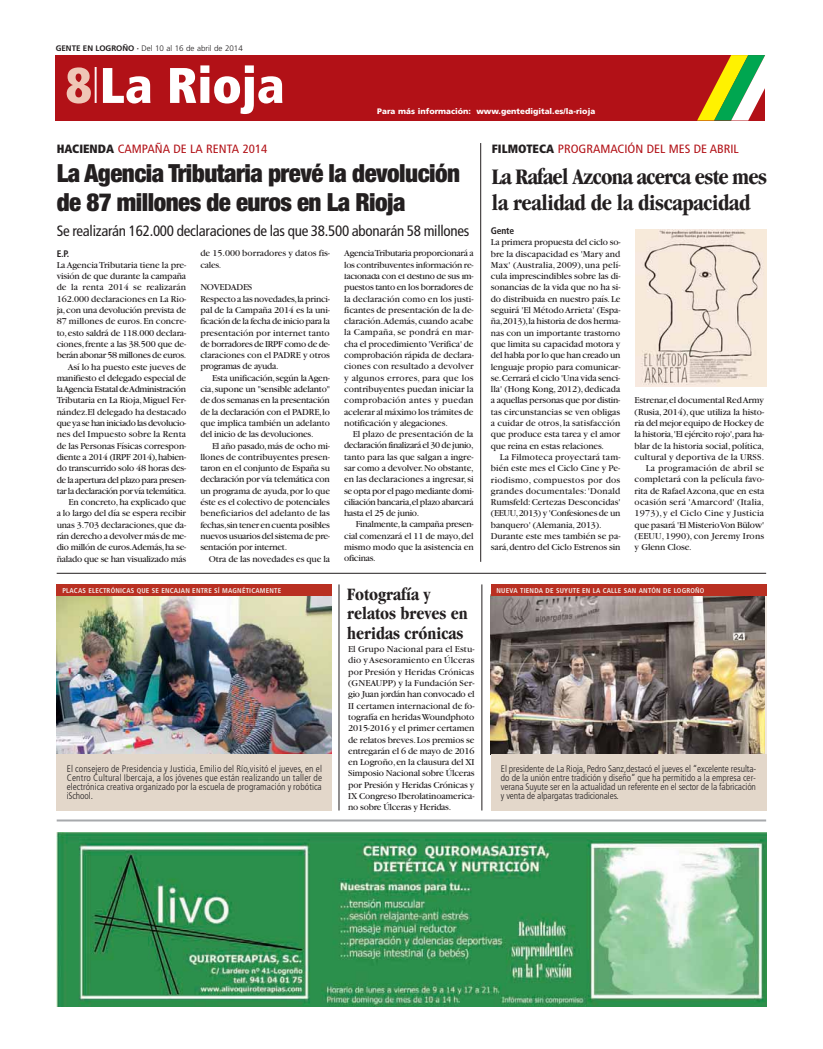
<style>
.page{position:relative;width:823px;height:1049px;background:#fff}
.page>*{position:absolute;margin:0;border:0;box-sizing:border-box;transform-origin:0 0}
.t1{font:900 condensed 50px "Frutiger";color:#fff}
.t2{font:900 condensed 25px/29px "Helvetica Neue";letter-spacing:-.02em;color:#231f20}
.t3{font:700 condensed 23px/26px "Garamond";letter-spacing:-.02em;color:#231f20}
.t4{font:700 condensed 18px/19px "Garamond";color:#231f20}
.t5{font:condensed 15px "Frutiger";letter-spacing:-.015em;color:#231f20}
.t6{font:condensed 12px "Frutiger";color:#b21117;scale:1.07 1}
.t7{font:9.5px/11.3px "Garamond";letter-spacing:-.015em;color:#231f20;text-align:justify}
.t8{font:300 condensed 9.5px/9px "Frutiger";letter-spacing:-.01em;color:#231f20;text-align:justify}
.t9{font:9.5px "Garamond";letter-spacing:.025em;color:#231f20}
.t10{font:9.5px "Garamond";letter-spacing:.015em;color:#231f20}
.t11{font:9.5px "Garamond";letter-spacing:.01em;color:#231f20}
.t12{font:700 condensed 9.5px "Frutiger";letter-spacing:-.015em;color:#231f20}
.t13{font:900 8px "Frutiger";color:#fff}
.t14{font:300 8px "Frutiger";color:#231f20}
.t15{font:700 condensed 7px "Frutiger";letter-spacing:.025em;color:#f2ece9}
.s1{font-weight:700}
.s2{color:#efc6b6}
.s3{font-weight:900;color:#231f20}
</style>
<div class="page">
<hr style="left:57px;top:573px;width:708px;height:1px;background:#231f20">
<img style="left:57px;top:596px;width:275px;height:158px">
<div style="left:57px;top:754px;width:275px;height:56px;background:#e3d7ca"></div>
<div style="left:57px;top:585px;width:275px;height:11px;background:#b93022"></div>
<img style="left:490px;top:596px;width:274px;height:158px">
<div style="left:490px;top:754px;width:275px;height:56px;background:#e3d7ca"></div>
<div style="left:490px;top:585px;width:275px;height:11px;background:#b93022"></div>
<hr style="left:338px;top:584px;width:1px;height:226px;background:#231f20">
<hr style="left:481px;top:584px;width:1px;height:226px;background:#231f20">
<div style="left:56px;top:55px;width:708px;height:66px;background:#b21117"></div>
<svg style="left:697px;top:55px;width:67px;height:65px"></svg>
<img style="left:56px;top:833px;width:710px;height:173px">
<hr style="left:57px;top:819px;width:708px;height:2px;background:#a7a9ac">
<hr style="left:480px;top:143px;width:1px;height:419px;background:#231f20">
<img style="left:635px;top:229px;width:130px;height:158px">
<p class="t14" style="left:56px;top:45px;width:188px"><span class="s1">GENTE EN LOGROÑO ·</span> Del 10 al 16 de abril de 2014</p>
<h1 class="t1" style="left:66px;top:65px;width:220px"><span class="s2">8</span><sup>|</sup>La Rioja</h1>
<p class="t13" style="left:377px;top:108px;width:219px">Para más información: www.gentedigital.es/la-rioja</p>
<p class="t6" style="left:491px;top:144px;width:232px"><span class="s3">FILMOTECA</span> PROGRAMACIÓN DEL MES DE ABRIL</p>
<p class="t6" style="left:57px;top:144px;width:198px"><span class="s3">HACIENDA</span> CAMPAÑA DE LA RENTA 2014</p>
<h2 class="t2" style="left:57px;top:160px;width:404px">La Agencia Tributaria prevé la devolución de 87 millones de euros en La Rioja</h2>
<h3 class="t3" style="left:491px;top:165px;width:276px">La Rafael Azcona acerca este mes la realidad de la discapacidad</h3>
<p class="t12" style="left:490px;top:227px;width:25px">Gente</p>
<p class="t7" style="left:490px;top:237px;width:131px">La primera propuesta del ciclo so&shy;bre la discapacidad es 'Mary and Max' (Australia,2009),una pelí&shy;cula imprescindibles sobre las di&shy;sonancias de la vida que no ha si&shy;do distribuida en nuestro país.Le seguirá 'El Método Arrieta' (Espa&shy;ña,2013),la historia de dos herma&shy;nas con un importante trastorno que limita su capacidad motora y del habla por lo que han creado un lenguaje propio para comunicar&shy;se.Cerrará el ciclo 'Una vida senci&shy;lla' (Hong Kong,2012),dedicada a aquellas personas que por distin&shy;tas circunstancias se ven obligas a cuidar de otros,la satisfacción que produce esta tarea y el amor que reina en estas relaciones.</p>
<p class="t7" style="left:490px;top:452px;width:131px;text-align:left;text-indent:9px">La Filmoteca proyectará tam&shy;bién este mes el Ciclo Cine y Pe&shy;riodismo, compuestos por dos grandes documentales:'Donald<br>Rumsfeld:Certezas Desconcidas' (EEUU,2013) y 'Confesiones de un banquero' (Alemania,2013).<br>Durante este mes también se pa&shy;sará,dentro del Ciclo Estrenos sin</p>
<h3 class="t5" style="left:57px;top:224px;width:414px">Se realizarán 162.000 declaraciones de las que 38.500 abonarán 58 millones</h3>
<p class="t7" style="left:344px;top:249px;width:131px">Agencia Tributaria proporcionará a los contribuyentes información re&shy;lacionada con el destino de sus im&shy;puestos tanto en los borradores de la declaración como en los justi&shy;ficantes de presentación de la de&shy;claración.Además,cuando acabe la Campaña, se pondrá en mar&shy;cha el procedimiento 'Verifica' de comprobación rápida de declara&shy;ciones con resultado a devolver y algunos errores, para que los contribuyentes puedan iniciar la comprobación antes y puedan acelerar al máximo los trámites de notificación y alegaciones.</p>
<p class="t7" style="left:344px;top:429px;width:131px;text-indent:9px">El plazo de presentación de la declaración finalizará el 30 de junio, tanto para las que salgan a ingre&shy;sar como a devolver.No obstante, en las declaraciones a ingresar,si se opta por el pago mediante domi&shy;ciliación bancaria,el plazo abarcará hasta el 25 de junio.</p>
<p class="t7" style="left:344px;top:520px;width:131px;text-indent:12px">Finalmente,la campaña presen&shy;cial comenzará el 11 de mayo,del mismo modo que la asistencia en oficinas.</p>
<p class="t12" style="left:57px;top:249px;width:14px">E.P.</p>
<p class="t7" style="left:57px;top:260px;width:131px;text-align:right">La Agencia Tributaria tiene la pre&shy;visión de que durante la campaña de la renta 2014 se realizarán 162.000 declaraciones en La Rio&shy;ja,con una devolución prevista de 87 millones de euros.En concre&shy;to,esto saldrá de 118.000 declara&shy;ciones,frente a las 38.500 que de&shy;berán abonar 58 millones de euros.<br>Así lo ha puesto este jueves de manifiesto el delegado especial de la Agencia Estatal de Administración Tributaria en La Rioja,Miguel Fer&shy;nández.El delegado ha destacado que ya se han iniciado las devolucio&shy;nes del Impuesto sobre la Renta de las Personas Físicas correspon&shy;diente a 2014 (IRPF 2014),habien&shy;do transcurrido solo 48 horas des&shy;de la apertura del plazo para presen&shy;tar la declaración por vía telemática.<br>En concreto,ha explicado que<br>a lo largo del día se espera recibir unas 3.703 declaraciones,que da&shy;rán derecho a devolver más de me&shy;dio millón de euros.Además,ha se&shy;ñalado que se han visualizado más</p>
<p class="t7" style="left:200px;top:249px;width:131px">de 15.000 borradores y datos fis&shy;cales.</p>
<p class="t7" style="left:200px;top:283px;width:131px;text-align:left">NOVEDADES<br>Respecto a las novedades,la princi&shy;pal de la Campaña 2014 es la uni&shy;ficación de la fecha de inicio para la presentación por internet tanto de borradores de IRPF como de de&shy;claraciones con el PADRE y otros programas de ayuda.</p>
<p class="t7" style="left:200px;top:373px;width:131px;text-indent:12px">Esta unificación,según la Agen&shy;cia,supone un "sensible adelanto" de dos semanas en la presentación de la declaración con el PADRE,lo que implica también un adelanto del inicio de las devoluciones.</p>
<p class="t7" style="left:200px;top:441px;width:131px;text-indent:12px">El año pasado,más de ocho mi&shy;llones de contribuyentes presen&shy;taron en el conjunto de España su declaración por vía telemática con un programa de ayuda,por lo que éste es el colectivo de potenciales beneficiarios del adelanto de las fechas,sin tener en cuenta posibles nuevos usuarios del sistema de pre&shy;sentación por internet.</p>
<p class="t7" style="left:209px;top:554px;width:122px">Otra de las novedades es que la</p>
<p class="t7" style="left:634px;top:396px;width:131px">Estrenar,el documental Red Army</p>
<p class="t7" style="left:634px;top:407px;width:131px">(Rusia,2014),que utiliza la histo-</p>
<p class="t7" style="left:634px;top:418px;width:131px">ria del mejor equipo de Hockey de</p>
<p class="t7" style="left:634px;top:429px;width:131px">la historia,'El ejército rojo',para ha-</p>
<p class="t7" style="left:634px;top:441px;width:131px">blar de la historia social,política,</p>
<p class="t10" style="left:634px;top:453px;width:131px">cultural y deportiva de la URSS.</p>
<p class="t9" style="left:645px;top:465px;width:120px">La programación de abril se</p>
<p class="t11" style="left:634px;top:476px;width:131px">completará con la película favo-</p>
<p class="t7" style="left:634px;top:486px;width:131px">rita de Rafael Azcona,que en esta</p>
<p class="t9" style="left:634px;top:499px;width:131px">ocasión será 'Amarcord' (Italia,</p>
<p class="t9" style="left:634px;top:510px;width:131px">1973), y el Ciclo Cine y Justicia</p>
<p class="t7" style="left:634px;top:520px;width:131px">que pasará 'El Misterio Von Bülow'</p>
<p class="t10" style="left:634px;top:533px;width:131px">(EEUU, 1990), con Jeremy Irons</p>
<p class="t7" style="left:634px;top:542px;width:59px">y Glenn Close.</p>
<p class="t15" style="left:62px;top:588px;width:220px">PLACAS ELECTRÓNICAS QUE SE ENCAJAN ENTRE SÍ MAGNÉTICAMENTE</p>
<p class="t8" style="left:67px;top:764px;width:257px">El consejero de Presidencia y Justicia, Emilio del Río,visitó el jueves, en el Centro Cultural Ibercaja, a los jóvenes que están realizando un taller de electrónica creativa organizado por la escuela de programación y robótica iSchool.</p>
<h3 class="t4" style="left:347px;top:587px;width:122px">Fotografía y relatos breves en heridas crónicas</h3>
<p class="t7" style="left:348px;top:644px;width:128px">El Grupo Nacional para el Estu&shy;dio y Asesoramiento en Úlceras por Presión y Heridas Crónicas (GNEAUPP) y la Fundación Ser&shy;gio Juan jordán han convocado el II certamen internacional de fo&shy;tografía en heridas Woundphoto 2015-2016 y el primer certamen de relatos breves.Los premios se entregarán el 6 de mayo de 2016 en Logroño,en la clausura del XI Simposio Nacional sobre Úlceras por Presión y Heridas Crónicas y IX Congreso Iberolatinoamerica&shy;no sobre Úlceras y Heridas.</p>
<p class="t15" style="left:496px;top:588px;width:209px">NUEVA TIENDA DE SUYUTE EN LA CALLE SAN ANTÓN DE LOGROÑO</p>
<p class="t8" style="left:500px;top:764px;width:257px">El presidente de La Rioja, Pedro Sanz,destacó el jueves el “excelente resulta&shy;do de la unión entre tradición y diseño” que ha permitido a la empresa cer&shy;verana Suyute ser en la actualidad un referente en el sector de la fabricación y venta de alpargatas tradicionales.</p>
</div>
